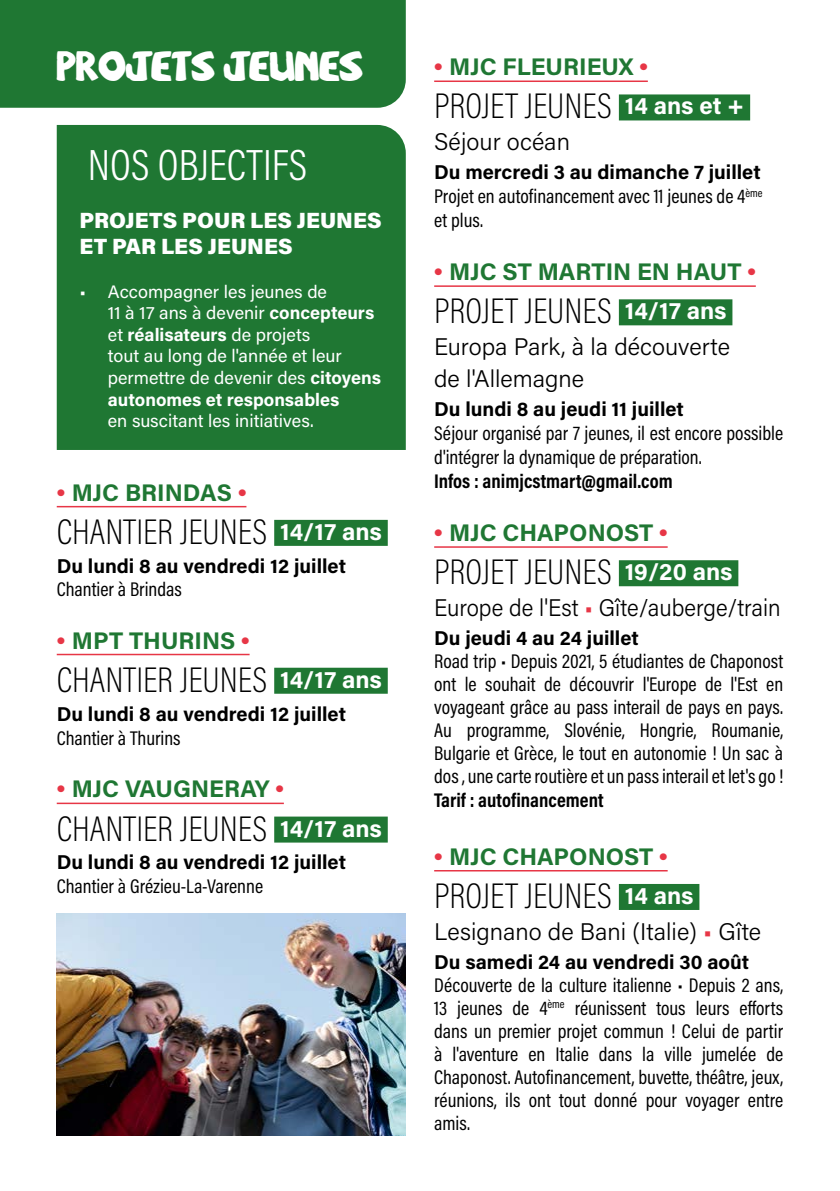
<style>
.page{position:relative;width:840px;height:1191px;background:#fff}
.page>*{position:absolute;margin:0;border:0;box-sizing:border-box;transform-origin:0 0}
.t1{font:300 44px "Acumin Pro Cond";color:#fff}
.t2{font:200 36px "Acumin Pro Cond";color:#000}
.t3{font:34px "s Ou Th Afirkas 2100";color:#fff}
.t4{font:700 24px "Acumin Pro";color:#1f7733}
.t5{font:300 24px/32px "Acumin Pro";color:#000}
.t6{font:300 24px "Acumin Pro";color:#000;scale:.94 1}
.t7{font:900 22px/26.4px "Acumin Pro";color:#fff}
.t8{font:20px/23px "Acumin Pro Cond";color:#000}
.t9{font:700 20px "Acumin Pro";color:#000}
.t10{font:700 20px "Acumin Pro Cond";color:#000}
.t11{font:18px/21.6px "Acumin Pro";color:#fff}
.s1{font-weight:700}
.s2{font-family:"Arial";color:#e73646}
.s3{font-family:"Acumin Pro";font-weight:700;font-size:24px;color:#fff}
.s4{font-weight:500;color:#e73646}
</style>
<div class="page">
<div style="left:0;top:0;width:405px;height:108px;background:#1f7733"></div>
<hr style="left:57px;top:506px;width:189px;height:1px;background:#e73646">
<div style="left:274px;top:520px;width:113px;height:26px;background:#1f7733"></div>
<hr style="left:57px;top:654px;width:192px;height:1px;background:#e73646">
<div style="left:274px;top:667px;width:113px;height:26px;background:#1f7733"></div>
<hr style="left:57px;top:802px;width:227px;height:2px;background:#e73646">
<div style="left:274px;top:816px;width:113px;height:26px;background:#1f7733"></div>
<div style="left:57px;top:125px;width:348px;height:325px;background:#1f7733"></div>
<hr style="left:434px;top:80px;width:213px;height:2px;background:#e73646">
<div style="left:618px;top:94px;width:131px;height:26px;background:#1f7733"></div>
<hr style="left:434px;top:285px;width:321px;height:2px;background:#e73646">
<div style="left:618px;top:299px;width:114px;height:26px;background:#1f7733"></div>
<hr style="left:434px;top:546px;width:233px;height:2px;background:#e73646">
<div style="left:618px;top:560px;width:120px;height:26px;background:#1f7733"></div>
<hr style="left:434px;top:870px;width:233px;height:1px;background:#e73646">
<div style="left:618px;top:884px;width:81px;height:26px;background:#1f7733"></div>
<img style="left:57px;top:913px;width:348px;height:222px">
<h3 class="t3" style="left:57px;top:50px;width:307px">PROJETS JEUNES</h3>
<h1 class="t1" style="left:88px;top:137px;width:220px">NOS OBJECTIFS</h1>
<p class="t7" style="left:79px;top:206px;width:303px">PROJETS POUR LES JEUNES<br>ET PAR LES JEUNES</p>
<p class="t11" style="left:108px;top:280px;width:274px;text-indent:-28px">• Accompagner les jeunes de<br>11 à 17 ans à devenir <span class="s1">concepteurs </span>et <span class="s1">réalisateurs</span> de projets<br>tout au long de l'année et leur permettre de devenir des <span class="s1">citoyens autonomes et responsables</span></p>
<p class="t11" style="left:108px;top:409px;width:207px">en suscitant les initiatives.</p>
<p class="t4" style="left:57px;top:475px;width:191px"><span class="s2">•</span> MJC BRINDAS <span class="s2">•</span></p>
<h2 class="t2" style="left:57px;top:508px;width:326px">CHANTIER JEUNES <span class="s3">14/17 ans</span></h2>
<p class="t9" style="left:57px;top:551px;width:290px">Du lundi 8 au vendredi 12 juillet</p>
<p class="t8" style="left:57px;top:577px;width:126px">Chantier à Brindas</p>
<p class="t4" style="left:57px;top:623px;width:194px"><span class="s2">•</span> MPT THURINS <span class="s2">•</span></p>
<h2 class="t2" style="left:57px;top:656px;width:326px">CHANTIER JEUNES <span class="s3">14/17 ans</span></h2>
<p class="t9" style="left:57px;top:699px;width:290px">Du lundi 8 au vendredi 12 juillet</p>
<p class="t8" style="left:57px;top:725px;width:125px">Chantier à Thurins</p>
<p class="t4" style="left:57px;top:772px;width:228px"><span class="s2">•</span> MJC VAUGNERAY <span class="s2">•</span></p>
<h2 class="t2" style="left:57px;top:805px;width:326px">CHANTIER JEUNES <span class="s3">14/17 ans</span></h2>
<p class="t9" style="left:57px;top:848px;width:290px">Du lundi 8 au vendredi 12 juillet</p>
<p class="t8" style="left:57px;top:874px;width:208px">Chantier à Grézieu-La-Varenne</p>
<p class="t4" style="left:434px;top:50px;width:215px"><span class="s2">•</span> MJC FLEURIEUX <span class="s2">•</span></p>
<h2 class="t2" style="left:434px;top:83px;width:311px">PROJET JEUNES <span class="s3">14 ans et +</span></h2>
<p class="t5" style="left:434px;top:125px;width:137px">Séjour océan</p>
<p class="t9" style="left:434px;top:158px;width:328px">Du mercredi 3 au dimanche 7 juillet</p>
<p class="t8" style="left:434px;top:184px;width:330px;line-height:24px">Projet en autofinancement avec 11 jeunes de 4<sup>ème </sup>et plus.</p>
<p class="t4" style="left:434px;top:255px;width:323px"><span class="s2">•</span> MJC ST MARTIN EN HAUT <span class="s2">•</span></p>
<h2 class="t2" style="left:434px;top:288px;width:294px">PROJET JEUNES <span class="s3">14/17 ans</span></h2>
<p class="t5" style="left:434px;top:330px;width:297px">Europa Park, à la découverte de l'Allemagne</p>
<p class="t9" style="left:434px;top:395px;width:251px">Du lundi 8 au jeudi 11 juillet</p>
<p class="t8" style="left:434px;top:421px;width:350px;line-height:24px">Séjour organisé par 7 jeunes, il est encore possible d'intégrer la dynamique de préparation.</p>
<p class="t10" style="left:434px;top:468px;width:240px">Infos : animjcstmart@gmail.com</p>
<p class="t4" style="left:434px;top:516px;width:235px"><span class="s2">•</span> MJC CHAPONOST <span class="s2">•</span></p>
<h2 class="t2" style="left:434px;top:549px;width:300px">PROJET JEUNES <span class="s3">19/20 ans</span></h2>
<p class="t6" style="left:434px;top:591px;width:370px">Europe de l'Est <span class="s4">•</span> Gîte/auberge/train</p>
<p class="t9" style="left:434px;top:624px;width:206px">Du jeudi 4 au 24 juillet</p>
<p class="t8" style="left:434px;top:649px;width:350px;text-align:justify">Road trip • Depuis 2021, 5 étudiantes de Chaponost ont le souhait de découvrir l'Europe de l'Est en voyageant grâce au pass interail de pays en pays.<br>Au programme, Slovénie, Hongrie, Roumanie, Bulgarie et Grèce, le tout en autonomie ! Un sac à dos , une carte routière et un pass interail et let's go !</p>
<p class="t10" style="left:434px;top:787px;width:171px">Tarif : autofinancement</p>
<p class="t4" style="left:434px;top:839px;width:235px"><span class="s2">•</span> MJC CHAPONOST <span class="s2">•</span></p>
<h2 class="t2" style="left:434px;top:872px;width:261px">PROJET JEUNES <span class="s3">14 ans</span></h2>
<p class="t5" style="left:434px;top:914px;width:328px">Lesignano de Bani (Italie) <span class="s4">•</span> Gîte</p>
<p class="t9" style="left:434px;top:947px;width:316px">Du samedi 24 au vendredi 30 août</p>
<p class="t8" style="left:434px;top:973px;width:350px;text-align:justify">Découverte de la culture italienne • Depuis 2 ans, 13 jeunes de 4<sup>ème</sup> réunissent tous leurs efforts dans un premier projet commun ! Celui de partir à l'aventure en Italie dans la ville jumelée de Chaponost. Autofinancement, buvette, théâtre, jeux, réunions, ils ont tout donné pour voyager entre amis.</p>
</div>
